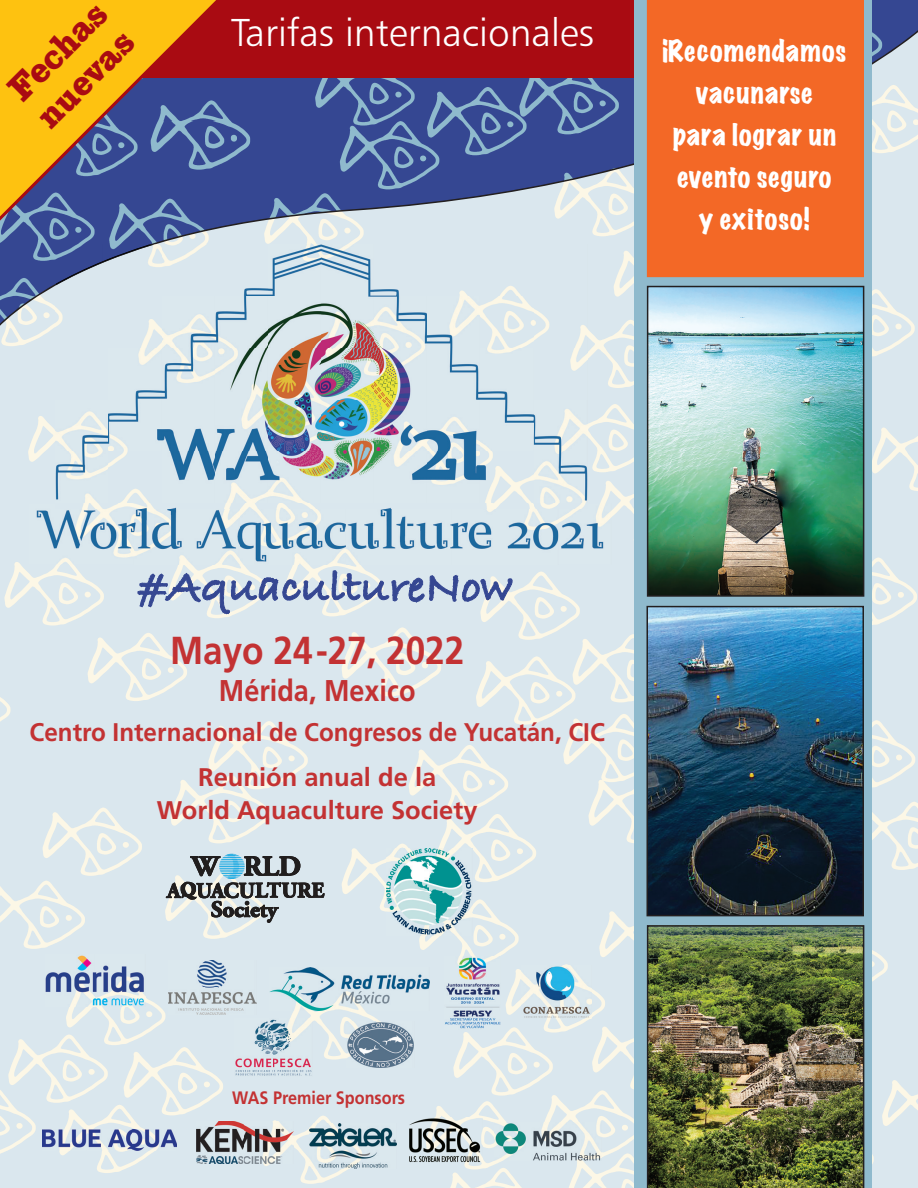
<style>
.page{position:relative;width:918px;height:1188px;background:#fff}
.page>*{position:absolute;margin:0;border:0;box-sizing:border-box;transform-origin:0 0}
.t1{font:39px "Humanist 777 BT Light B";color:#fff}
.t2{font:700 39px "Frutiger";color:#c33233;scale:.9 1}
.t3{font:800 36px/39px "Sutro";color:#a90b12;scale:.9 1}
.t4{font:700 30px "Frutiger";color:#c33233;scale:.9 1}
.t5{font:expanded 27px/42px "Marker Felt";letter-spacing:.035em;color:#fff;text-align:center;scale:.96 1}
.t6{font:700 25.5px "Frutiger";color:#c33233;scale:.95 1}
.t7{font:700 25.5px/32.4px "Frutiger";color:#c33233;text-align:center}
.t8{font:700 18px "Frutiger";color:#c33233;scale:.9 1}
</style>
<div class="page">
<img style="left:0;top:342px;width:918px;height:846px">
<svg style="left:0;top:0;width:918px;height:342px;background:#8192bb"></svg>
<img style="left:444px;top:957px;width:57px;height:73px">
<img style="left:522px;top:965px;width:69px;height:53px">
<img style="left:168px;top:960px;width:89px;height:55px">
<img style="left:45px;top:955px;width:100px;height:51px">
<img style="left:269px;top:967px;width:160px;height:44px">
<div style="left:0;top:0;width:647px;height:78px;background:#a90b12"></div>
<div style="left:634px;top:0;width:238px;height:1188px;background:#8fbacd"></div>
<img style="left:649px;top:609px;width:212px;height:304px">
<div style="left:646px;top:606px;width:218px;height:310px;border:2px solid #231f20"></div>
<img style="left:647px;top:925px;width:217px;height:263px">
<img style="left:650px;top:289px;width:211px;height:305px">
<div style="left:647px;top:286px;width:217px;height:311px;border:2px solid #231f20"></div>
<div style="left:647px;top:0;width:217px;height:277px;background:#f36826"></div>
<img style="left:28px;top:504px;width:106px;height:60px">
<img style="left:134px;top:509px;width:424px;height:55px">
<img style="left:558px;top:504px;width:53px;height:60px">
<svg style="left:138px;top:570px;width:375px;height:44px;background:#b6c2d6"></svg>
<svg style="left:166px;top:854px;width:158px;height:69px;background:#a5afb4"></svg>
<img style="left:386px;top:849px;width:86px;height:86px">
<img style="left:234px;top:1019px;width:78px;height:57px">
<img style="left:347px;top:1022px;width:67px;height:46px">
<svg style="left:0;top:0;width:241px;height:240px;background:#9a7e56"></svg>
<img style="left:56px;top:262px;width:53px;height:242px">
<img style="left:109px;top:245px;width:478px;height:259px">
<img style="left:56px;top:245px;width:46px;height:16px">
<img style="left:102px;top:245px;width:2px;height:16px">
<img style="left:104px;top:262px;width:1px;height:23px">
<img style="left:151px;top:245px;width:3px;height:17px">
<img style="left:56px;top:261px;width:48px;height:24px">
<img style="left:104px;top:245px;width:47px;height:17px">
<img style="left:56px;top:504px;width:531px;height:5px">
<img style="left:196px;top:1121px;width:97px;height:43px">
<img style="left:309px;top:1124px;width:87px;height:44px">
<img style="left:409px;top:1118px;width:73px;height:45px">
<img style="left:495px;top:1122px;width:106px;height:39px">
<img style="left:43px;top:1130px;width:134px;height:21px">
<h2 class="t3" style="left:0;top:80px;width:138px;rotate:-45deg">Fechas nuevas</h2>
<h1 class="t1" style="left:231px;top:8px;width:364px">Tarifas internacionales</h1>
<p class="t5" style="left:662px;top:30px;width:193px">¡Recomendamos vacunarse<br>para lograr un evento seguro<br>y exitoso!</p>
<h1 class="t2" style="left:170px;top:627px;width:328px">Mayo 24-27, 2022</h1>
<p class="t4" style="left:219px;top:673px;width:220px">Mérida, Mexico</p>
<p class="t6" style="left:30px;top:718px;width:607px">Centro Internacional de Congresos de Yucatán, CIC</p>
<p class="t7" style="left:157px;top:761px;width:322px">Reunión anual de la<br>World Aquaculture Society</p>
<p class="t8" style="left:232px;top:1087px;width:194px">WAS Premier Sponsors</p>
</div>
